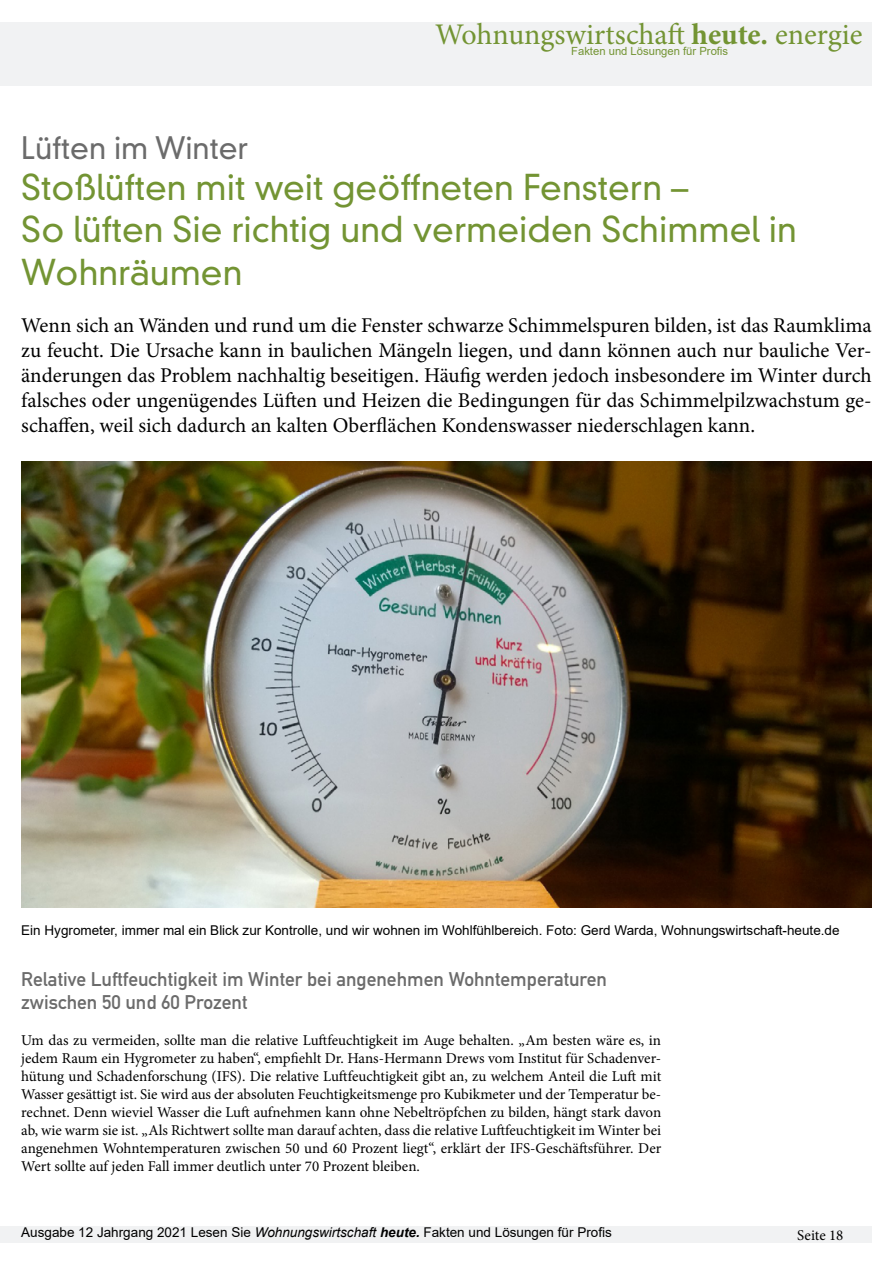
<style>
.page{position:relative;width:893px;height:1263px;background:#fff}
.page>*{position:absolute;margin:0;border:0;box-sizing:border-box;transform-origin:0 0}
.t1{font:300 34.5px/42.3px "DIN Neuzeit Grotesk Std";color:#739433}
.t2{font:30px "Minion Pro";color:#739433}
.t3{font:300 30px "DIN Neuzeit Grotesk Std";color:#6b6b6b}
.t4{font:21px/25.2px "Minion Pro";color:#000;text-align:justify}
.t5{font:19.5px/23.4px "DIN Mittelschrift Std";color:#6b6b6b}
.t6{font:15px/18px "Minion Pro";color:#000;text-align:justify}
.t7{font:13.5px "Arial";color:#000}
.t8{font:11.25px "Arial";color:#739433}
.s1{font-weight:700}
.s2{font-style:italic}
.s3{font-weight:700;font-style:italic}
</style>
<div class="page">
<div style="left:0;top:22px;width:872px;height:63px;background:#f1f2f3"></div>
<div style="left:0;top:1226px;width:872px;height:16px;background:#f1f2f3"></div>
<img style="left:21px;top:461px;width:851px;height:447px">
<h2 class="t2" style="left:435px;top:14px;width:429px">Wohnungswirtschaft <span class="s1">heute.</span> energie</h2>
<p class="t8" style="left:571px;top:43px;width:158px">Fakten und Lösungen für Profis</p>
<h2 class="t3" style="left:21px;top:130px;width:228px">Lüften im Winter</h2>
<h1 class="t1" style="left:21px;top:167px;width:777px">Stoßlüften mit weit geöffneten Fenstern –<br>So lüften Sie richtig und vermeiden Schimmel in<br>Wohnräumen</h1>
<p class="t4" style="left:21px;top:312px;width:852px">Wenn sich an Wänden und rund um die Fenster schwarze Schimmelspuren bilden, ist das Raumklima zu feucht. Die Ursache kann in baulichen Mängeln liegen, und dann können auch nur bauliche Ver&shy;änderungen das Problem nachhaltig beseitigen. Häufig werden jedoch insbesondere im Winter durch falsches oder ungenügendes Lüften und Heizen die Bedingungen für das Schimmelpilzwachstum ge&shy;schaffen, weil sich dadurch an kalten Oberflächen Kondenswasser niederschlagen kann.</p>
<p class="t7" style="left:21px;top:921px;width:820px">Ein Hygrometer, immer mal ein Blick zur Kontrolle, und wir wohnen im Wohlfühlbereich. Foto: Gerd Warda, Wohnungswirtschaft-heute.de</p>
<h3 class="t5" style="left:21px;top:967px;width:587px">Relative Luftfeuchtigkeit im Winter bei angenehmen Wohntemperaturen zwischen 50 und 60 Prozent</h3>
<p class="t6" style="left:21px;top:1031px;width:641px">Um das zu vermeiden, sollte man die relative Luftfeuchtigkeit im Auge behalten. „Am besten wäre es, in jedem Raum ein Hygrometer zu haben“, empfiehlt Dr. Hans-Hermann Drews vom Institut für Schadenver&shy;hütung und Schadenforschung (IFS). Die relative Luftfeuchtigkeit gibt an, zu welchem Anteil die Luft mit Wasser gesättigt ist. Sie wird aus der absoluten Feuchtigkeitsmenge pro Kubikmeter und der Temperatur be&shy;rechnet. Denn wieviel Wasser die Luft aufnehmen kann ohne Nebeltröpfchen zu bilden, hängt stark davon ab, wie warm sie ist. „Als Richtwert sollte man darauf achten, dass die relative Luftfeuchtigkeit im Winter bei angenehmen Wohntemperaturen zwischen 50 und 60 Prozent liegt“, erklärt der IFS-Geschäftsführer. Der Wert sollte auf jeden Fall immer deutlich unter 70 Prozent bleiben.</p>
<p class="t7" style="left:21px;top:1223px;width:592px">Ausgabe 12 Jahrgang 2021 Lesen Sie <span class="s2">Wohnungswirtschaft</span> <span class="s3">heute.</span> Fakten und Lösungen für Profis</p>
<p class="t6" style="left:797px;top:1226px;width:48px">Seite 18</p>
</div>
